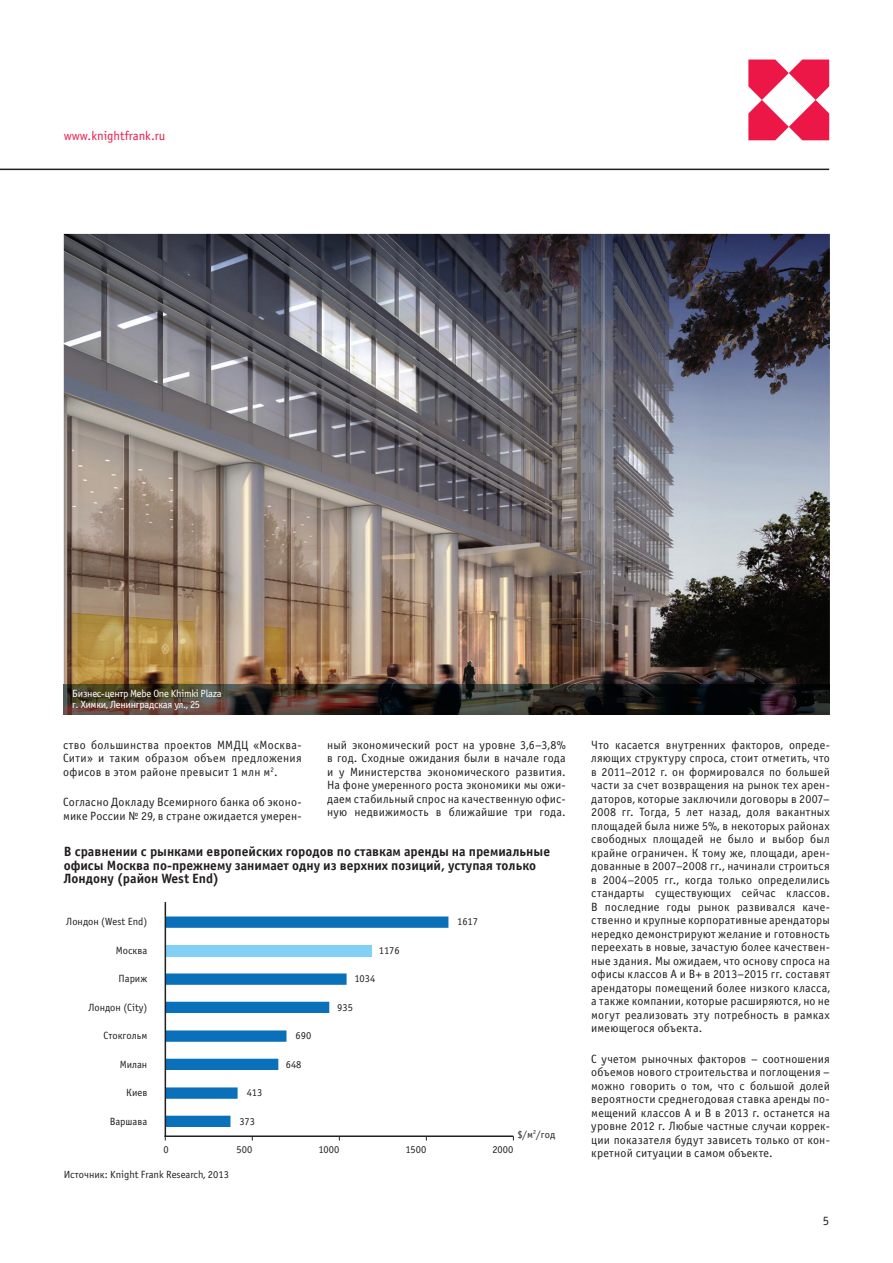
<style>
.page{position:relative;width:893px;height:1263px;background:#fff}
.page>*{position:absolute;margin:0;border:0;box-sizing:border-box;transform-origin:0 0}
.t1{font:700 13.5px/13.5px "Officina Sans C";color:#231f20}
.t2{font:12.75px "Officina Sans C";color:#ed1747}
.t3{font:12.75px "Officina Sans C";color:#231f20}
.t4{font:12px/13.5px "Officina Sans C";letter-spacing:.02em;color:#231f20;text-align:justify}
.t5{font:10.5px "Officina Sans Book C";color:#231f20}
.t6{font:10.5px/11.7px "Officina Sans C";letter-spacing:-.025em;color:#fff}
.t7{font:10.5px "Officina Sans C";color:#231f20}
.t8{font:10.2px "Officina Sans Book C";color:#231f20}
</style>
<div class="page">
<svg style="left:748px;top:60px;width:81px;height:80px"></svg>
<hr style="left:0;top:169px;width:829px;height:1px;background:#231f20">
<svg style="left:166px;top:916px;width:282px;height:211px"></svg>
<hr style="left:165px;top:903px;width:1px;height:233px;background:#231f20">
<hr style="left:165px;top:1135px;width:347px;height:2px;background:#231f20">
<img style="left:64px;top:234px;width:766px;height:450px">
<img style="left:64px;top:684px;width:766px;height:30px">
<p class="t2" style="left:64px;top:129px;width:103px">www.knightfrank.ru</p>
<p class="t6" style="left:72px;top:687px;width:151px">Бизнес-центр Mebe One Khimki Plaza г. Химки, Ленинградская ул., 25</p>
<p class="t4" style="left:63px;top:738px;width:240px">ство большинства проектов ММДЦ «Москва-Сити» и таким образом объем предложения офисов в этом районе превысит 1 млн м<sup>2</sup>.</p>
<p class="t4" style="left:63px;top:796px;width:240px">Согласно Докладу Всемирного банка об эконо&shy;мике России № 29, в стране ожидается умерен-</p>
<p class="t4" style="left:327px;top:738px;width:240px">ный экономический рост на уровне 3,6–3,8% в год. Сходные ожидания были в начале года и у Министерства экономического развития.<br>На фоне умеренного роста экономики мы ожи&shy;даем стабильный спрос на качественную офис&shy;ную недвижимость в ближайшие три года.</p>
<p class="t4" style="left:591px;top:738px;width:240px">Что касается внутренних факторов, опреде&shy;ляющих структуру спроса, стоит отметить, что в 2011–2012 г. он формировался по большей части за счет возвращения на рынок тех арен&shy;даторов, которые заключили договоры в 2007– 2008 гг. Тогда, 5 лет назад, доля вакантных площадей была ниже 5%, в некоторых районах свободных площадей не было и выбор был крайне ограничен. К тому же, площади, арен&shy;дованные в 2007–2008 гг., начинали строиться в 2004–2005 гг., когда только определились стандарты существующих сейчас классов.<br>В последние годы рынок развивался каче&shy;ственно и крупные корпоративные арендаторы нередко демонстрируют желание и готовность переехать в новые, зачастую более качествен&shy;ные здания. Мы ожидаем, что основу спроса на офисы классов А и B+ в 2013–2015 гг. составят арендаторы помещений более низкого класса, а также компании, которые расширяются, но не могут реализовать эту потребность в рамках имеющегося объекта.</p>
<p class="t4" style="left:591px;top:1052px;width:240px">С учетом рыночных факторов – соотношения объемов нового строительства и поглощения – можно говорить о том, что с большой долей вероятности среднегодовая ставка аренды по&shy;мещений классов А и B в 2013 г. останется на уровне 2012 г. Любые частные случаи коррек&shy;ции показателя будут зависеть только от кон&shy;кретной ситуации в самом объекте.</p>
<p class="t1" style="left:64px;top:845px;width:488px">В сравнении с рынками европейских городов по ставкам аренды на премиальные офисы Москва по-прежнему занимает одну из верхних позиций, уступая только<br>Лондону (район West End)</p>
<p class="t5" style="left:66px;top:916px;width:83px">Лондон (West End)</p>
<p class="t5" style="left:116px;top:944px;width:33px">Москва</p>
<p class="t5" style="left:119px;top:973px;width:30px">Париж</p>
<p class="t5" style="left:88px;top:1001px;width:60px">Лондон (City)</p>
<p class="t5" style="left:104px;top:1030px;width:45px">Стокгольм</p>
<p class="t5" style="left:120px;top:1058px;width:29px">Милан</p>
<p class="t5" style="left:126px;top:1087px;width:23px">Киев</p>
<p class="t5" style="left:110px;top:1115px;width:39px">Варшава</p>
<p class="t5" style="left:457px;top:916px;width:22px">1617</p>
<p class="t5" style="left:379px;top:944px;width:22px">1176</p>
<p class="t5" style="left:354px;top:973px;width:22px">1034</p>
<p class="t5" style="left:337px;top:1001px;width:17px">935</p>
<p class="t5" style="left:296px;top:1030px;width:17px">690</p>
<p class="t5" style="left:286px;top:1058px;width:17px">648</p>
<p class="t5" style="left:247px;top:1087px;width:17px">413</p>
<p class="t5" style="left:239px;top:1115px;width:17px">373</p>
<p class="t8" style="left:517px;top:1129px;width:39px">$/м<sup>2</sup>/год</p>
<p class="t5" style="left:163px;top:1144px;width:7px">0</p>
<p class="t5" style="left:237px;top:1144px;width:17px">500</p>
<p class="t5" style="left:318px;top:1144px;width:22px">1000</p>
<p class="t5" style="left:405px;top:1144px;width:22px">1500</p>
<p class="t5" style="left:492px;top:1144px;width:22px">2000</p>
<p class="t7" style="left:64px;top:1168px;width:167px">Источник: Knight Frank Research, 2013</p>
<p class="t3" style="left:823px;top:1213px;width:8px">5</p>
</div>
